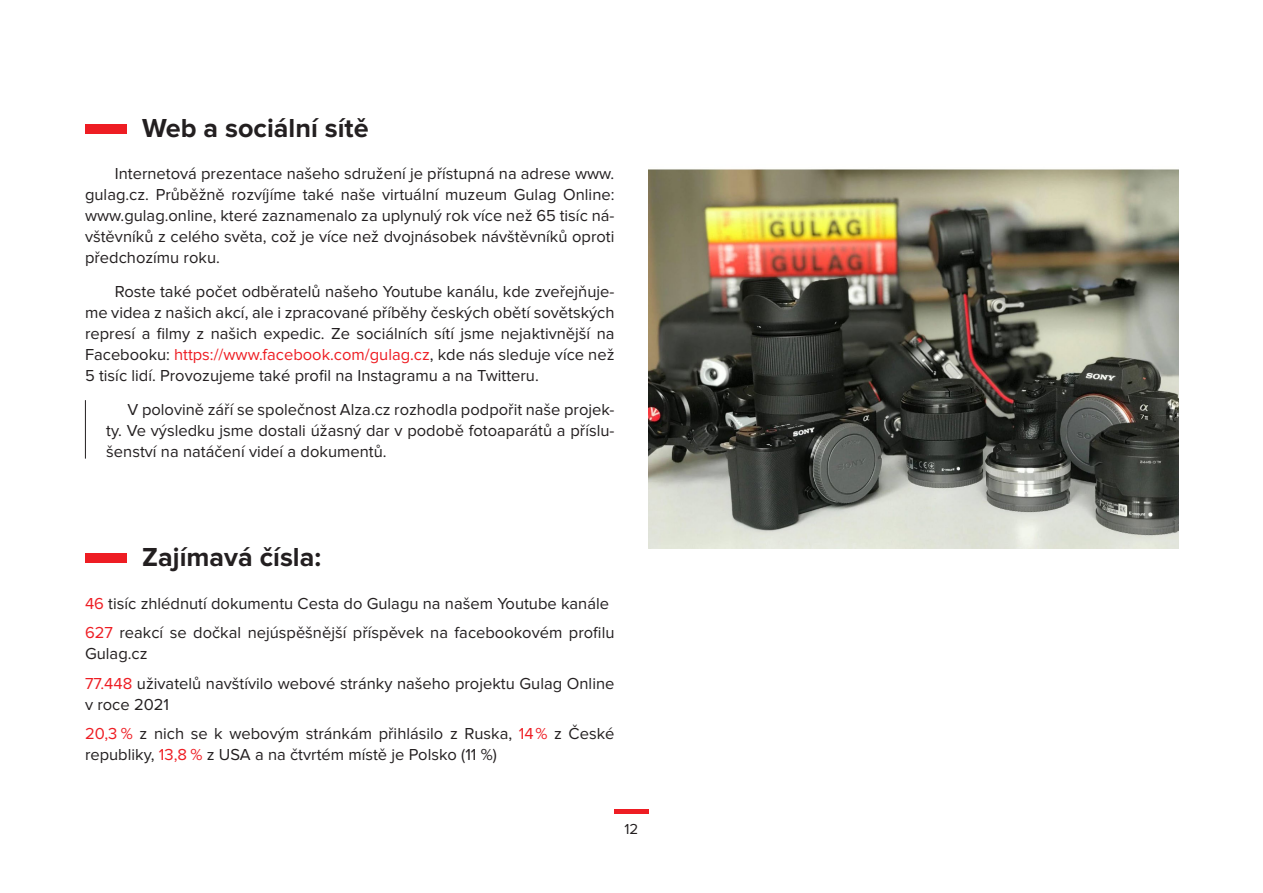
<style>
.page{position:relative;width:1263px;height:893px;background:#fff}
.page>*{position:absolute;margin:0;border:0;box-sizing:border-box;transform-origin:0 0}
.t1{font:700 27px "Proxima Nova";color:#231f20}
.text{font:16.5px/21px "Proxima Nova";color:#231f20;text-align:justify}
.t2{font:15px "Proxima Nova";color:#231f20}
.s1{color:#ee1d23}
</style>
<div class="page">
<hr style="left:614px;top:810px;width:34px;height:4px;background:#ee1d23">
<div style="left:85px;top:125px;width:41px;height:9px;background:#ee1d23"></div>
<div style="left:85px;top:554px;width:41px;height:9px;background:#ee1d23"></div>
<hr style="left:85px;top:400px;width:1px;height:59px;background:#231f20">
<img style="left:648px;top:169px;width:530px;height:380px">
<p class="t1" style="left:142px;top:116px;width:228px">Web a sociální sítě</p>
<p class="text" style="left:85px;top:164px;width:531px;text-indent:30px">Internetová prezentace našeho sdružení je přístupná na adrese www. gulag.cz. Průběžně rozvíjíme také naše virtuální muzeum Gulag Online: www.gulag.online, které zaznamenalo za uplynulý rok více než 65 tisíc ná&shy;vštěvníků z celého světa, což je více než dvojnásobek návštěvníků oproti předchozímu roku.</p>
<p class="text" style="left:85px;top:282px;width:531px;text-indent:30px">Roste také počet odběratelů našeho Youtube kanálu, kde zveřejňuje&shy;me videa z našich akcí, ale i zpracované příběhy českých obětí sovětských represí a filmy z našich expedic. Ze sociálních sítí jsme nejaktivnější na Facebooku: <span class="s1">https://www.facebook.com/gulag.cz</span>, kde nás sleduje více než 5 tisíc lidí. Provozujeme také profil na Instagramu a na Twitteru.</p>
<p class="text" style="left:106px;top:399px;width:510px;text-indent:21px">V polovině září se společnost Alza.cz rozhodla podpořit naše projek&shy;ty. Ve výsledku jsme dostali úžasný dar v podobě fotoaparátů a příslu&shy;šenství na natáčení videí a dokumentů.</p>
<p class="t1" style="left:142px;top:544px;width:180px">Zajímavá čísla:</p>
<p class="text" style="left:85px;top:593px;width:526px"><span class="s1">46</span> tisíc zhlédnutí dokumentu Cesta do Gulagu na našem Youtube kanále</p>
<p class="text" style="left:85px;top:623px;width:531px"><span class="s1">627</span> reakcí se dočkal nejúspěšnější příspěvek na facebookovém profilu<br>Gulag.cz</p>
<p class="text" style="left:85px;top:673px;width:531px"><span class="s1">77.448</span> uživatelů navštívilo webové stránky našeho projektu Gulag Online v roce 2021</p>
<p class="text" style="left:85px;top:724px;width:531px"><span class="s1">20,3 %</span> z nich se k webovým stránkám přihlásilo z Ruska, <span class="s1">14%</span> z České republiky, <span class="s1">13,8 %</span> z USA a na čtvrtém místě je Polsko (11 %)</p>
<p class="t2" style="left:624px;top:822px;width:15px">12</p>
</div>
